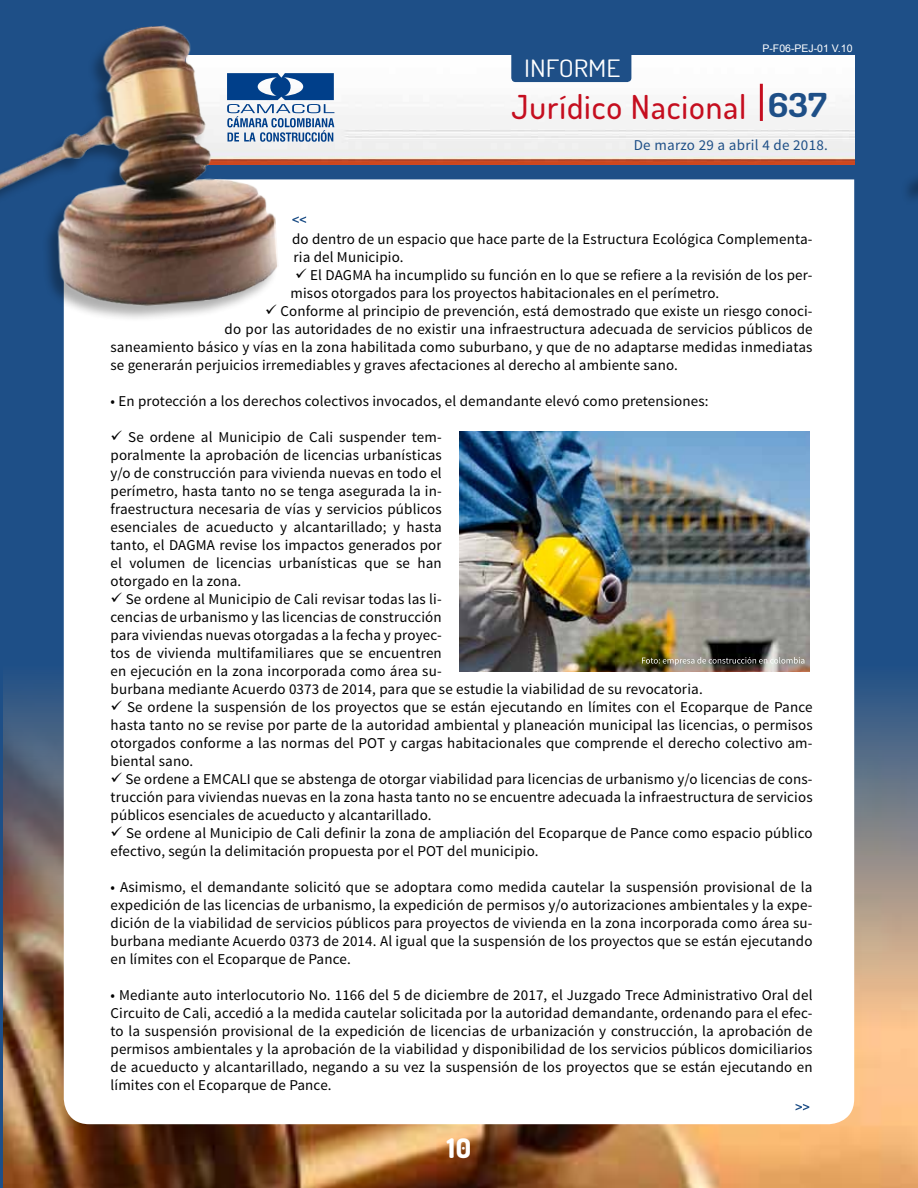
<style>
.page{position:relative;width:918px;height:1188px;background:#1e4f87}
.page>*{position:absolute;margin:0;border:0;box-sizing:border-box;transform-origin:0 0}
.t1{font:500 33px "Dosis";letter-spacing:.03em;color:#c50e1f}
.t2{font:800 27px "Dosis";color:#fff}
.t3{font:24px "Dosis";color:#fff;scale:1.14 1}
.t4{font:15px/18px "Source Sans Pro";letter-spacing:.01em;color:#000;text-align:justify}
.t5{font:15px "Source Sans Pro";letter-spacing:.02em;color:#1e4f87}
.t6{font:10.5px "Arial";color:#fff}
.s1{font-weight:700;color:#1e4f87}
</style>
<div class="page">
<img style="left:4px;top:665px;width:914px;height:523px">
<div style="left:64px;top:179px;width:790px;height:945px;background:#fff"></div>
<img style="left:281px;top:55px;width:573px;height:109px">
<div style="left:511px;top:37px;width:120px;height:45px;background:#1e4f87;border-radius:4px"></div>
<hr style="left:760px;top:84px;width:3px;height:37px;background:#c50e1f">
<div style="left:0;top:26px;width:278px;height:297px;background:#000;opacity:.32"></div>
<img style="left:0;top:25px;width:281px;height:291px">
<svg style="left:227px;top:73px;width:107px;height:69px;background:#7898be"></svg>
<svg style="left:292px;top:216px;width:14px;height:7px"></svg>
<svg style="left:796px;top:1104px;width:13px;height:6px"></svg>
<img style="left:460px;top:431px;width:350px;height:241px">
<svg style="left:642px;top:657px;width:162px;height:8px"></svg>
<h3 class="t3" style="left:524px;top:53px;width:86px">INFORME</h3>
<p class="t6" style="left:762px;top:42px;width:92px">P-F06-PEJ-01 V.10</p>
<h1 class="t1" style="left:512px;top:85px;width:317px">Jurídico Nacional <span class="s1">637</span></h1>
<p class="t5" style="left:634px;top:136px;width:196px">De marzo 29 a abril 4 de 2018.</p>
<p class="t4" style="left:292px;top:231px;width:522px">do dentro de un espacio que hace parte de la Estructura Ecológica Complementa&shy;ria del Municipio.</p>
<p class="t4" style="left:291px;top:267px;width:523px">✓ El DAGMA ha incumplido su función en lo que se refiere a la revisión de los per&shy;misos otorgados para los proyectos habitacionales en el perímetro.</p>
<p class="t4" style="left:265px;top:303px;width:549px">✓ Conforme al principio de prevención, está demostrado que existe un riesgo conoci-</p>
<p class="t4" style="left:225px;top:321px;width:590px">do por las autoridades de no existir una infraestructura adecuada de servicios públicos de</p>
<p class="t4" style="left:111px;top:339px;width:703px">saneamiento básico y vías en la zona habilitada como suburbano, y que de no adaptarse medidas inmediatas</p>
<p class="t4" style="left:111px;top:357px;width:569px">se generarán perjuicios irremediables y graves afectaciones al derecho al ambiente sano.</p>
<p class="t4" style="left:111px;top:393px;width:600px">• En protección a los derechos colectivos invocados, el demandante elevó como pretensiones:</p>
<p class="t4" style="left:111px;top:429px;width:333px">✓ Se ordene al Municipio de Cali suspender tem&shy;poralmente la aprobación de licencias urbanísticas y/o de construcción para vivienda nuevas en todo el perímetro, hasta tanto no se tenga asegurada la in&shy;fraestructura necesaria de vías y servicios públicos esenciales de acueducto y alcantarillado; y hasta tanto, el DAGMA revise los impactos generados por el volumen de licencias urbanísticas que se han otorgado en la zona.</p>
<p class="t4" style="left:111px;top:591px;width:594px;text-align:left">✓ Se ordene al Municipio de Cali revisar todas las li-<br>cencias de urbanismo y las licencias de construcción<br>para viviendas nuevas otorgadas a la fecha y proyec-<br>tos de vivienda multifamiliares que se encuentren<br>en ejecución en la zona incorporada como área su-<br>burbana mediante Acuerdo 0373 de 2014, para que se estudie la viabilidad de su revocatoria.</p>
<p class="t4" style="left:111px;top:699px;width:704px">✓ Se ordene la suspensión de los proyectos que se están ejecutando en límites con el Ecoparque de Pance hasta tanto no se revise por parte de la autoridad ambiental y planeación municipal las licencias, o permisos otorgados conforme a las normas del POT y cargas habitacionales que comprende el derecho colectivo am&shy;biental sano.</p>
<p class="t4" style="left:111px;top:771px;width:704px">✓ Se ordene a EMCALI que se abstenga de otorgar viabilidad para licencias de urbanismo y/o licencias de cons&shy;trucción para viviendas nuevas en la zona hasta tanto no se encuentre adecuada la infraestructura de servicios públicos esenciales de acueducto y alcantarillado.</p>
<p class="t4" style="left:111px;top:825px;width:704px">✓ Se ordene al Municipio de Cali definir la zona de ampliación del Ecoparque de Pance como espacio público efectivo, según la delimitación propuesta por el POT del municipio.</p>
<p class="t4" style="left:111px;top:879px;width:704px">• Asimismo, el demandante solicitó que se adoptara como medida cautelar la suspensión provisional de la expedición de las licencias de urbanismo, la expedición de permisos y/o autorizaciones ambientales y la expe&shy;dición de la viabilidad de servicios públicos para proyectos de vivienda en la zona incorporada como área su&shy;burbana mediante Acuerdo 0373 de 2014. Al igual que la suspensión de los proyectos que se están ejecutando en límites con el Ecoparque de Pance.</p>
<p class="t4" style="left:111px;top:987px;width:704px">• Mediante auto interlocutorio No. 1166 del 5 de diciembre de 2017, el Juzgado Trece Administrativo Oral del Circuito de Cali, accedió a la medida cautelar solicitada por la autoridad demandante, ordenando para el efec&shy;to la suspensión provisional de la expedición de licencias de urbanización y construcción, la aprobación de permisos ambientales y la aprobación de la viabilidad y disponibilidad de los servicios públicos domiciliarios de acueducto y alcantarillado, negando a su vez la suspensión de los proyectos que se están ejecutando en límites con el Ecoparque de Pance.</p>
<h2 class="t2" style="left:447px;top:1131px;width:26px">10</h2>
</div>
